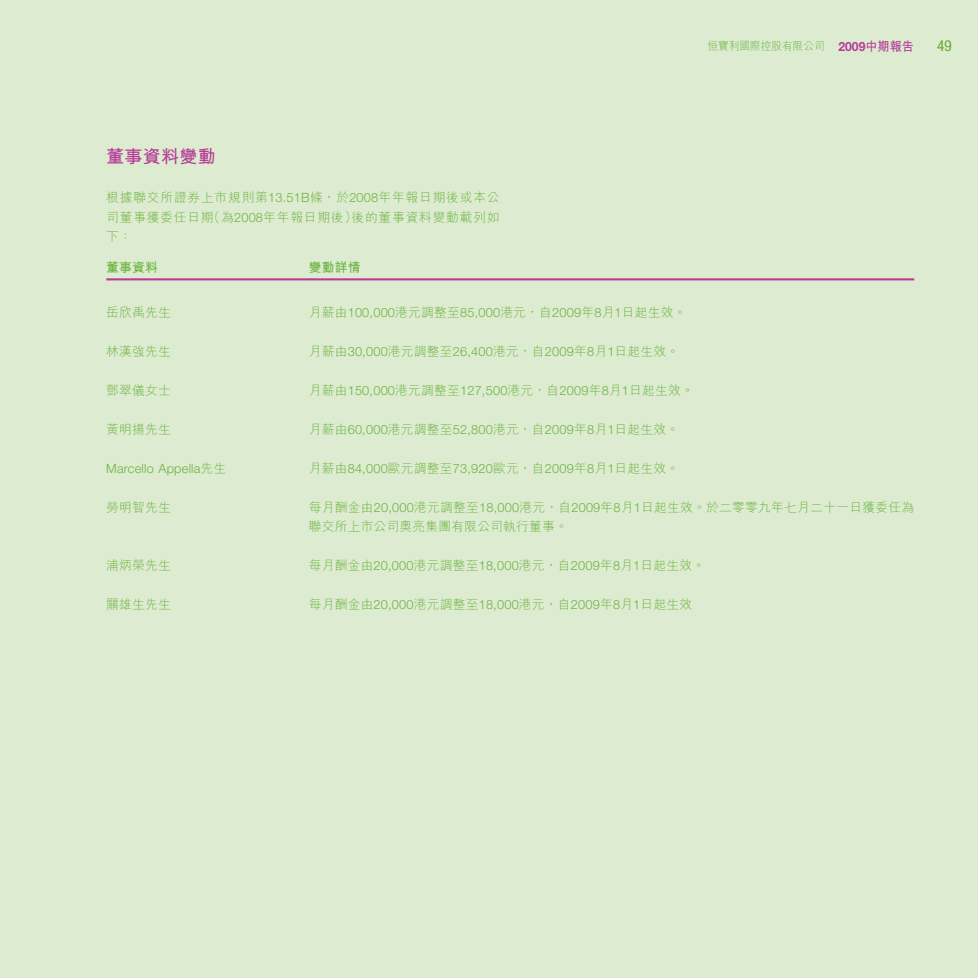
<style>
.page{position:relative;width:978px;height:978px;background:#ddebd1}
.page>*{position:absolute;margin:0;border:0;box-sizing:border-box;transform-origin:0 0}
.t1{font:700 18px "M Hei HK";letter-spacing:.015em;color:#b53c97}
.t2{font:300 condensed 15px "Helvetica Neue LT Std";color:#6cb43f}
.t3{font:300 12.75px/19.5px "M Hei HK";letter-spacing:.015em;color:#6cb43f;text-align:justify}
.t4{font:300 12.75px "Helvetica Neue LT Std";letter-spacing:.015em;color:#6cb43f}
.t5{font:700 12.75px "M Hei HK";letter-spacing:.015em;color:#6cb43f}
.t6{font:300 11.25px "M Hei HK";color:#6cb43f;scale:.95 1}
.s1{font-family:"Helvetica Neue LT Std";font-weight:700;font-size:12.75px;color:#b53c97}
.s2{font-weight:700;font-size:12.75px;color:#b53c97}
.s3{font-family:"Helvetica Neue LT Std"}
.s4{font-family:"M Hei HK"}
</style>
<div class="page">
<hr style="left:106px;top:278px;width:808px;height:2px;background:#b53c97">
<p class="t6" style="left:708px;top:38px;width:219px">恒寶利國際控股有限公司 <span class="s1">2009</span><span class="s2">中期報告</span></p>
<p class="t2" style="left:937px;top:37px;width:16px">49</p>
<h1 class="t1" style="left:106px;top:144px;width:111px">董事資料變動</h1>
<p class="t3" style="left:106px;top:187px;width:395px">根據聯交所證券上市規則第<span class="s3">13.51B</span>條，於<span class="s3">2008</span>年年報日期後或本公司董事獲委任日期（為<span class="s3">2008</span>年年報日期後）後的董事資料變動載列如下：</p>
<p class="t5" style="left:106px;top:258px;width:53px">董事資料</p>
<p class="t5" style="left:309px;top:258px;width:53px">變動詳情</p>
<p class="t3" style="left:106px;top:302px;width:66px">岳欣禹先生</p>
<p class="t3" style="left:309px;top:302px;width:379px">月薪由<span class="s3">100,000</span>港元調整至<span class="s3">85,000</span>港元，自<span class="s3">2009</span>年<span class="s3">8</span>月<span class="s3">1</span>日起生效。</p>
<p class="t3" style="left:106px;top:341px;width:66px">林漢強先生</p>
<p class="t3" style="left:309px;top:341px;width:372px">月薪由<span class="s3">30,000</span>港元調整至<span class="s3">26,400</span>港元，自<span class="s3">2009</span>年<span class="s3">8</span>月<span class="s3">1</span>日起生效。</p>
<p class="t3" style="left:106px;top:380px;width:66px">鄧翠儀女士</p>
<p class="t4" style="left:309px;top:383px;width:387px"><span class="s4">月薪由</span>150,000<span class="s4">港元調整至</span>127,500<span class="s4">港元，自</span>2009<span class="s4">年</span>8<span class="s4">月</span>1<span class="s4">日起生效。</span></p>
<p class="t3" style="left:106px;top:419px;width:66px">黃明揚先生</p>
<p class="t3" style="left:309px;top:419px;width:372px">月薪由<span class="s3">60,000</span>港元調整至<span class="s3">52,800</span>港元，自<span class="s3">2009</span>年<span class="s3">8</span>月<span class="s3">1</span>日起生效。</p>
<p class="t4" style="left:106px;top:461px;width:122px">Marcello Appella<span class="s4">先生</span></p>
<p class="t3" style="left:309px;top:458px;width:372px">月薪由<span class="s3">84,000</span>歐元調整至<span class="s3">73,920</span>歐元，自<span class="s3">2009</span>年<span class="s3">8</span>月<span class="s3">1</span>日起生效。</p>
<p class="t3" style="left:106px;top:497px;width:66px">勞明智先生</p>
<p class="t3" style="left:309px;top:497px;width:607px">每月酬金由<span class="s3">20,000</span>港元調整至<span class="s3">18,000</span>港元，自<span class="s3">2009</span>年<span class="s3">8</span>月<span class="s3">1</span>日起生效。於二零零九年七月二十一日獲委任為聯交所上市公司奧亮集團有限公司執行董事。</p>
<p class="t3" style="left:106px;top:555px;width:66px">浦炳榮先生</p>
<p class="t3" style="left:309px;top:555px;width:398px">每月酬金由<span class="s3">20,000</span>港元調整至<span class="s3">18,000</span>港元，自<span class="s3">2009</span>年<span class="s3">8</span>月<span class="s3">1</span>日起生效。</p>
<p class="t3" style="left:106px;top:594px;width:66px">關雄生先生</p>
<p class="t3" style="left:309px;top:594px;width:385px">每月酬金由<span class="s3">20,000</span>港元調整至<span class="s3">18,000</span>港元，自<span class="s3">2009</span>年<span class="s3">8</span>月<span class="s3">1</span>日起生效</p>
</div>
